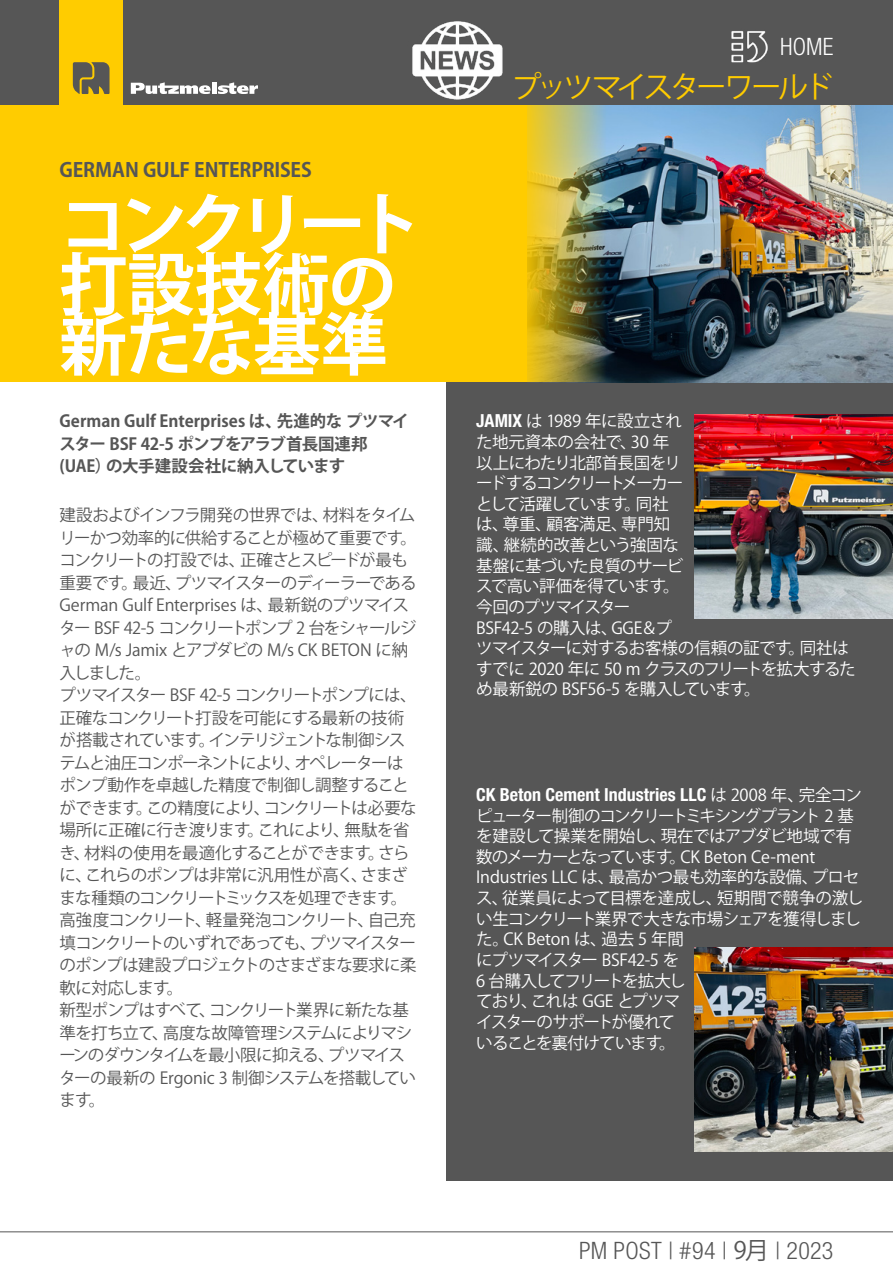
<style>
.page{position:relative;width:893px;height:1263px;background:#fff}
.page>*{position:absolute;margin:0;border:0;box-sizing:border-box;transform-origin:0 0}
.t1{font:700 67.5px/60px "Koz Go Pr 6 N";letter-spacing:-.03em;color:#fff}
.t2{font:30px "Koz Go Pr 6 N";letter-spacing:-.11em;color:#fc0}
.t3{font:300 condensed 24px "Helvetica Neue LT Pro";letter-spacing:.01em;color:#565656}
.t4{font:300 condensed 24px "Helvetica Neue LT Pro";color:#fff}
.t5{font:700 19.5px "Koz Go Pr 6 N";letter-spacing:-.01em;color:#565656}
.t6{font:700 condensed 18px "Helvetica Neue LT Pro";color:#fff}
.t7{font:16.5px/22.5px "Koz Go Pr 6 N";letter-spacing:-.05em;color:#565656}
.t8{font:16.5px/20.7px "Koz Go Pr 6 N";letter-spacing:-.04em;color:#fff}
.t9{font:700 16.5px/22.5px "Koz Go Pr 6 N";letter-spacing:-.005em;color:#565656}
.s1{font-family:"Helvetica Neue LT Pro";font-weight:700;font-stretch:condensed;font-size:18px}
.s2{font-family:"Koz Go Pr 6 N";font-weight:400;font-stretch:normal;font-size:16.5px}
.s3{font-family:"Koz Go Pr 6 N";font-weight:400;font-stretch:normal}
</style>
<div class="page">
<svg style="left:0;top:1231px;width:893px;height:2px;background:#a9a9a9"></svg>
<div style="left:446px;top:382px;width:447px;height:799px;background:#565656"></div>
<div style="left:0;top:0;width:893px;height:105px;background:#565656"></div>
<div style="left:60px;top:0;width:63px;height:105px;background:#fc0"></div>
<svg style="left:73px;top:62px;width:37px;height:32px"></svg>
<svg style="left:131px;top:82px;width:127px;height:12px"></svg>
<img style="left:731px;top:31px;width:37px;height:32px">
<div style="left:0;top:105px;width:893px;height:277px;background:#fc0"></div>
<img style="left:527px;top:105px;width:366px;height:277px">
<img style="left:694px;top:947px;width:199px;height:204px">
<img style="left:694px;top:414px;width:199px;height:204px">
<img style="left:412px;top:21px;width:91px;height:79px">
<p class="t5" style="left:60px;top:158px;width:254px">GERMAN GULF ENTERPRISES</p>
<h1 class="t1" style="left:60px;top:196px;width:364px">コンクリート打設技術の新たな基準</h1>
<p class="t9" style="left:60px;top:410px;width:351px">German Gulf Enterprises は、先進的な プツマイスター BSF 42-5 ポンプをアラブ首長国連邦<br>(UAE）の大手建設会社に納入しています</p>
<p class="t7" style="left:60px;top:504px;width:359px">建設およびインフラ開発の世界では、材料をタイムリーかつ効率的に供給することが極めて重要です。コンクリートの打設では、正確さとスピードが最も重要です。最近、プツマイスターのディーラーである<br>German Gulf Enterprises は、最新鋭のプツマイスター BSF 42-5 コンクリートポンプ 2 台をシャールジャの M/s Jamix とアブダビの M/s CK BETON に納入しました。<br>プツマイスター BSF 42-5 コンクリートポンプには、正確なコンクリート打設を可能にする最新の技術が搭載されています。インテリジェントな制御システムと油圧コンポーネントにより、オペレーターはポンプ動作を卓越した精度で制御し調整することができます。この精度により、コンクリートは必要な場所に正確に行き渡ります。これにより、無駄を省き、材料の使用を最適化することができます。さらに、これらのポンプは非常に汎用性が高く、さまざまな種類のコンクリートミックスを処理できます。高強度コンクリート、軽量発泡コンクリート、自己充填コンクリートのいずれであっても、プツマイスターのポンプは建設プロジェクトのさまざまな要求に柔軟に対応します。<br>新型ポンプはすべて、コンクリート業界に新たな基準を打ち立て、高度な故障管理システムによりマシーンのダウンタイムを最小限に抑える、プツマイスターの最新の Ergonic 3 制御システムを搭載しています。</p>
<h3 class="t4" style="left:780px;top:33px;width:55px">HOME</h3>
<h2 class="t2" style="left:512px;top:70px;width:323px">プッツマイスターワールド</h2>
<p class="t8" style="left:476px;top:411px;width:381px"><span class="s1">JAMIX</span> は 1989 年に設立され<br>た地元資本の会社で、30 年<br>以上にわたり北部首長国をリ<br>ードするコンクリートメーカー<br>として活躍しています。同社<br>は、尊重、顧客満足、専門知<br>識、継続的改善という強固な<br>基盤に基づいた良質のサービ<br>スで高い評価を得ています。<br>今回のプツマイスター<br>BSF42-5 の購入は、GGE＆プ<br>ツマイスターに対するお客様の信頼の証です。同社はすでに 2020 年に 50 m クラスのフリートを拡大するため最新鋭の BSF56-5 を購入しています。</p>
<p class="t6" style="left:476px;top:784px;width:387px">CK Beton Cement Industries LLC <span class="s2">は 2008 年、完全コン</span></p>
<p class="t8" style="left:476px;top:805px;width:388px">ピューター制御のコンクリートミキシングプラント 2 基を建設して操業を開始し、現在ではアブダビ地域で有数のメーカーとなっています。CK Beton Ce-ment<br>Industries LLC は、最高かつ最も効率的な設備、プロセス、従業員によって目標を達成し、短期間で競争の激しい生コンクリート業界で大きな市場シェアを獲得しました。CK Beton は、過去 5 年間<br>にプツマイスター BSF42-5 を<br>6 台購入してフリートを拡大し<br>ており、これは GGE とプツマ<br>イスターのサポートが優れて<br>いることを裏付けています。</p>
<h3 class="t3" style="left:579px;top:1236px;width:256px">PM POST | #94 | <span class="s3">9月</span> | 2023</h3>
</div>
